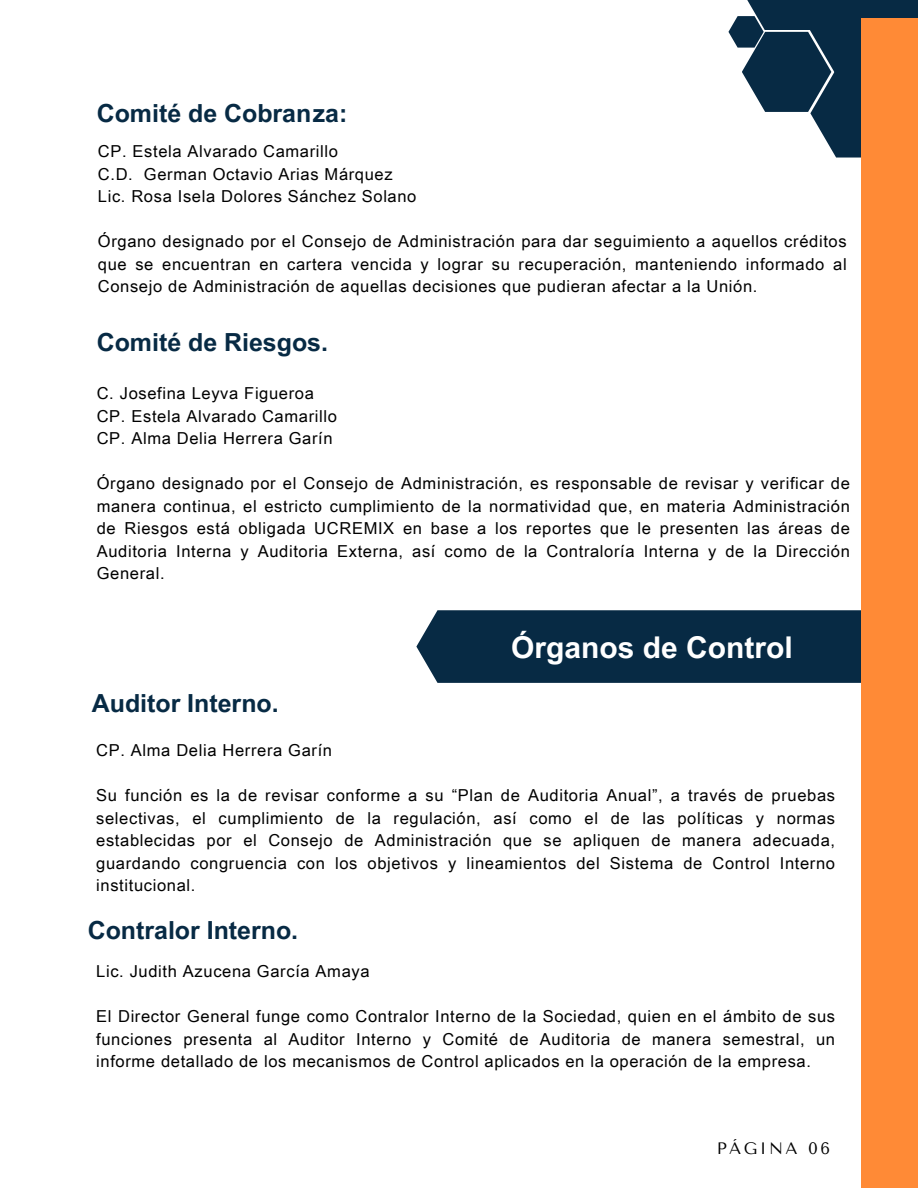
<style>
.page{position:relative;width:918px;height:1188px;background:#fff}
.page>*{position:absolute;margin:0;border:0;box-sizing:border-box;transform-origin:0 0}
.t1{font:700 30px "Arial Unicode MS";color:#fff}
.t2{font:700 24.9px "Arial Unicode MS";color:#072a44}
.t3{font:16.5px/22.5px "Arial Unicode MS";letter-spacing:.04em;color:#000;text-align:justify}
.t4{font:16.5px "Tenor Sans";letter-spacing:.15em;color:#000}
</style>
<div class="page">
<div style="left:792px;top:0;width:126px;height:106px;background:#072a44"></div>
<svg style="left:728px;top:16px;width:134px;height:142px"></svg>
<div style="left:739px;top:0;width:107px;height:30px;background:#072a44"></div>
<div style="left:416px;top:610px;width:446px;height:73px;background:#072a44"></div>
<div style="left:862px;top:18px;width:56px;height:1170px;background:#ff8a36"></div>
<p class="t2" style="left:97px;top:95px;width:252px">Comité de Cobranza:</p>
<p class="t3" style="left:98px;top:139px;width:242px">CP. Estela Alvarado Camarillo</p>
<h2 class="t3" style="left:98px;top:162px;width:296px">C.D. German Octavio Arias Márquez</h2>
<p class="t3" style="left:98px;top:184px;width:320px">Lic. Rosa Isela Dolores Sánchez Solano</p>
<p class="t3" style="left:98px;top:229px;width:750px">Órgano designado por el Consejo de Administración para dar seguimiento a aquellos créditos que se encuentran en cartera vencida y lograr su recuperación, manteniendo informado al Consejo de Administración de aquellas decisiones que pudieran afectar a la Unión.</p>
<p class="t2" style="left:97px;top:324px;width:233px">Comité de Riesgos.</p>
<h2 class="t3" style="left:97px;top:381px;width:219px">C. Josefina Leyva Figueroa</h2>
<p class="t3" style="left:97px;top:404px;width:242px">CP. Estela Alvarado Camarillo</p>
<p class="t3" style="left:97px;top:426px;width:237px">CP. Alma Delia Herrera Garín</p>
<p class="t3" style="left:97px;top:471px;width:755px">Órgano designado por el Consejo de Administración, es responsable de revisar y verificar de manera continua, el estricto cumplimiento de la normatividad que, en materia Administración de Riesgos está obligada UCREMIX en base a los reportes que le presenten las áreas de Auditoria Interna y Auditoria Externa, así como de la Contraloría Interna y de la Dirección General.</p>
<h3 class="t1" style="left:511px;top:625px;width:283px">Órganos de Control</h3>
<h2 class="t2" style="left:92px;top:685px;width:188px">Auditor Interno.</h2>
<p class="t3" style="left:96px;top:738px;width:237px">CP. Alma Delia Herrera Garín</p>
<p class="t3" style="left:96px;top:783px;width:740px">Su función es la de revisar conforme a su “Plan de Auditoria Anual”, a través de pruebas selectivas, el cumplimiento de la regulación, así como el de las políticas y normas establecidas por el Consejo de Administración que se apliquen de manera adecuada, guardando congruencia con los objetivos y lineamientos del Sistema de Control Interno institucional.</p>
<h2 class="t2" style="left:88px;top:912px;width:212px">Contralor Interno.</h2>
<p class="t3" style="left:96px;top:959px;width:275px">Lic. Judith Azucena García Amaya</p>
<p class="t3" style="left:96px;top:1004px;width:740px">El Director General funge como Contralor Interno de la Sociedad, quien en el ámbito de sus funciones presenta al Auditor Interno y Comité de Auditoria de manera semestral, un informe detallado de los mecanismos de Control aplicados en la operación de la empresa.</p>
<h1 class="t4" style="left:717px;top:1138px;width:115px">PÁGINA 06</h1>
</div>
